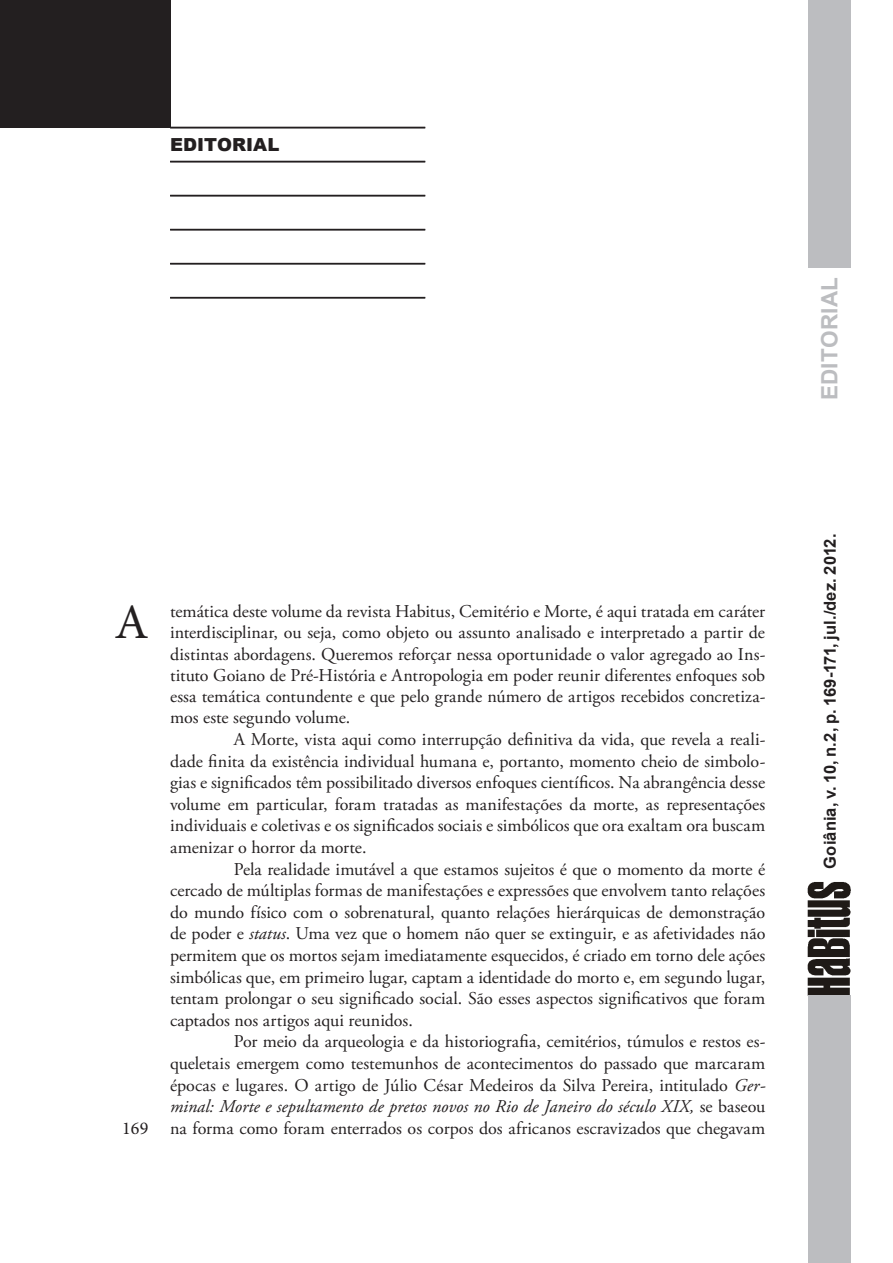
<style>
.page{position:relative;width:893px;height:1263px;background:#fff}
.page>*{position:absolute;margin:0;border:0;box-sizing:border-box;transform-origin:0 0}
.t1{font:49.5px "Minion Pro";color:#231f20}
.t2{font:700 22.5px "Arial";letter-spacing:.015em;color:#bcbdc0}
.Corpo_do_Texto{font:18px/21.6px "Adobe Garamond Pro";color:#231f20;text-align:justify}
.Capitular{font:18px/21.3px "Adobe Garamond Pro";color:#231f20;text-align:justify}
.Título{font:900 18px "Arial";color:#231f20}
.t3{font:18px "Minion Pro";color:#231f20}
.t4{font:700 16.5px "Arial";letter-spacing:.005em;color:#231f20}
.s1{font-style:italic}
</style>
<div class="page">
<img style="left:808px;top:882px;width:43px;height:114px">
<div style="left:808px;top:995px;width:42px;height:268px;background:#bcbdc0"></div>
<div style="left:0;top:0;width:170px;height:128px;background:#231f20"></div>
<hr style="left:170px;top:127px;width:255px;height:1px;background:#231f20">
<hr style="left:170px;top:161px;width:255px;height:1px;background:#231f20">
<hr style="left:170px;top:195px;width:255px;height:1px;background:#231f20">
<hr style="left:170px;top:229px;width:255px;height:1px;background:#231f20">
<hr style="left:170px;top:263px;width:255px;height:1px;background:#231f20">
<hr style="left:170px;top:297px;width:255px;height:1px;background:#231f20">
<div style="left:808px;top:0;width:42px;height:268px;background:#bcbdc0"></div>
<p class="Título" style="left:170px;top:132px;width:111px">EDITORIAL</p>
<p class="t1" style="left:115px;top:589px;width:36px">A</p>
<p class="Capitular" style="left:170px;top:601px;width:597px">temática deste volume da revista Habitus, Cemitério e Morte, é aqui tratada em caráter interdisciplinar, ou seja, como objeto ou assunto analisado e interpretado a partir de distintas abordagens. Queremos reforçar nessa oportunidade o valor agregado ao Ins&shy;tituto Goiano de Pré-História e Antropologia em poder reunir diferentes enfoques sob essa temática contundente e que pelo grande número de artigos recebidos concretiza&shy;mos este segundo volume.</p>
<p class="Corpo_do_Texto" style="left:170px;top:729px;width:597px;text-indent:64px">A Morte, vista aqui como interrupção definitiva da vida, que revela a reali&shy;dade finita da existência individual humana e, portanto, momento cheio de simbolo&shy;gias e significados têm possibilitado diversos enfoques científicos. Na abrangência desse volume em particular, foram tratadas as manifestações da morte, as representações individuais e coletivas e os significados sociais e simbólicos que ora exaltam ora buscam amenizar o horror da morte.</p>
<p class="Corpo_do_Texto" style="left:170px;top:859px;width:597px;text-indent:64px">Pela realidade imutável a que estamos sujeitos é que o momento da morte é cercado de múltiplas formas de manifestações e expressões que envolvem tanto relações do mundo físico com o sobrenatural, quanto relações hierárquicas de demonstração de poder e <span class="s1">status</span>. Uma vez que o homem não quer se extinguir, e as afetividades não permitem que os mortos sejam imediatamente esquecidos, é criado em torno dele ações simbólicas que, em primeiro lugar, captam a identidade do morto e, em segundo lugar, tentam prolongar o seu significado social. São esses aspectos significativos que foram captados nos artigos aqui reunidos.</p>
<p class="Corpo_do_Texto" style="left:170px;top:1031px;width:597px;text-indent:64px">Por meio da arqueologia e da historiografia, cemitérios, túmulos e restos es&shy;queletais emergem como testemunhos de acontecimentos do passado que marcaram épocas e lugares. O artigo de Júlio César Medeiros da Silva Pereira, intitulado <span class="s1">Ger&shy;minal: Morte e sepultamento de pretos novos no Rio de Janeiro do século XIX,</span> se baseou na forma como foram enterrados os corpos dos africanos escravizados que chegavam</p>
<p class="t3" style="left:122px;top:1116px;width:28px">169</p>
<p class="t2" style="left:814px;top:400px;width:125px;rotate:-90deg">EDITORIAL</p>
<p class="t4" style="left:819px;top:868px;width:336px;rotate:-90deg">Goiânia, v. 10, n.2, p. 169-171, jul./dez. 2012.</p>
</div>
